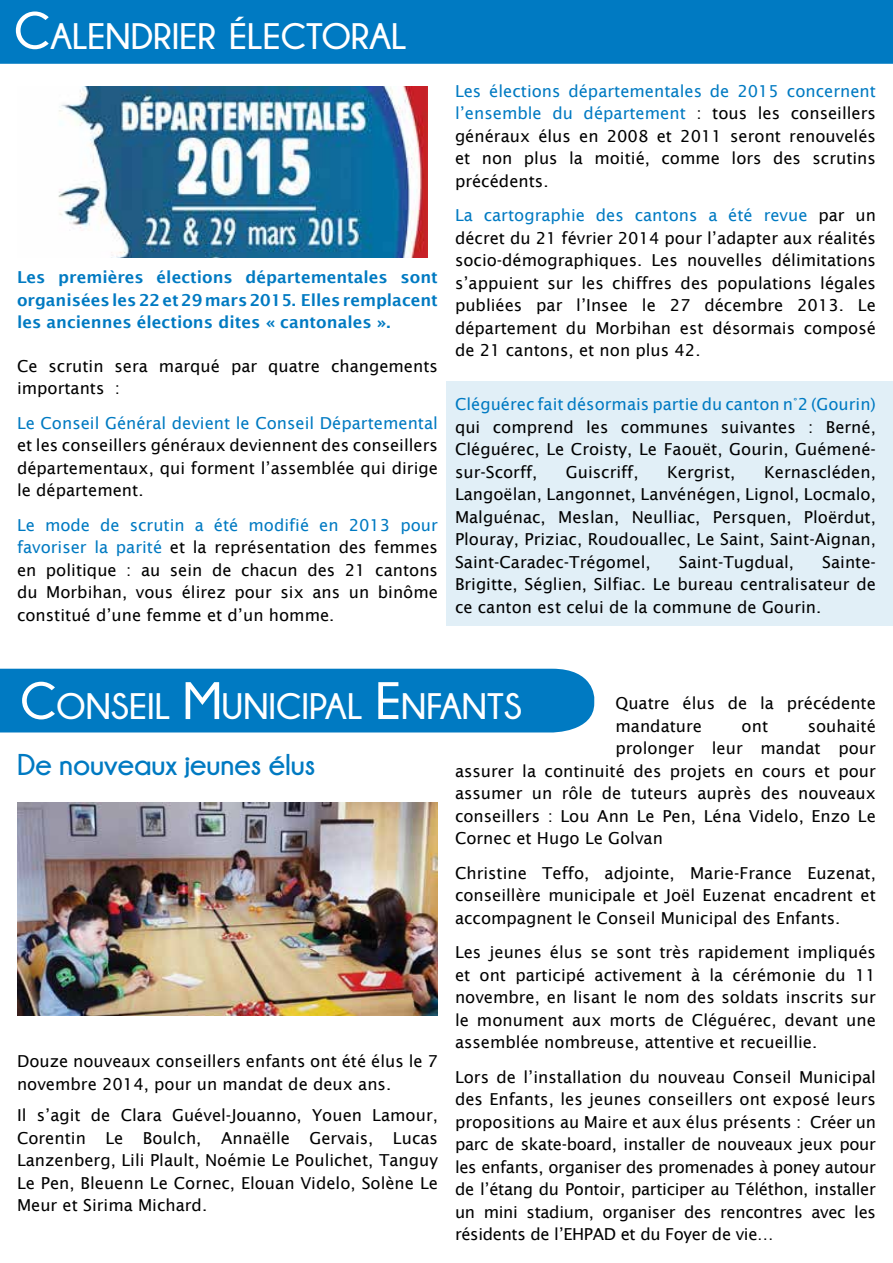
<style>
.page{position:relative;width:893px;height:1263px;background:#fff}
.page>*{position:absolute;margin:0;border:0;box-sizing:border-box;transform-origin:0 0}
.t1{font:700 36.75px "Champagne&Limousines";color:#fff}
.t2{font:700 30px "Champagne&Limousines";color:#007ac2}
.t3{font:16.5px/22.5px "Lucida Sans";color:#000;text-align:justify}
.t4{font:600 16.5px/22.5px "Lucida Sans";color:#007ac2;text-align:justify}
.t5{font:16.5px "Lucida Sans";color:#007ac2}
.s1{font-size:52.5px}
.s2{color:#007ac2}
</style>
<div class="page">
<div style="left:446px;top:382px;width:447px;height:244px;background:#e1eff7"></div>
<div style="left:0;top:0;width:893px;height:64px;background:#007ac2"></div>
<img style="left:58px;top:86px;width:369px;height:172px">
<img style="left:17px;top:803px;width:421px;height:212px">
<div style="left:0;top:669px;width:594px;height:63px;background:#007ac2"></div>
<h1 class="t1" style="left:14px;top:16px;width:394px"><span class="s1">C</span>ALENDRIER ÉLECTORAL</h1>
<p class="t4" style="left:17px;top:266px;width:422px">Les premières élections départementales sont organisées les 22 et 29 mars 2015. Elles remplacent les anciennes élections dites « cantonales ».</p>
<p class="t3" style="left:17px;top:355px;width:422px">Ce scrutin sera marqué par quatre changements importants :</p>
<p class="t5" style="left:17px;top:413px;width:422px">Le Conseil Général devient le Conseil Départemental</p>
<p class="t3" style="left:17px;top:434px;width:422px">et les conseillers généraux deviennent des conseillers départementaux, qui forment l’assemblée qui dirige le département.</p>
<p class="t3" style="left:17px;top:514px;width:422px"><span class="s2">Le mode de scrutin a été modifié en 2013 pour favoriser la parité</span> et la représentation des femmes en politique : au sein de chacun des 21 cantons du Morbihan, vous élirez pour six ans un binôme constitué d’une femme et d’un homme.</p>
<p class="t3" style="left:455px;top:80px;width:422px"><span class="s2">Les élections départementales de 2015 concernent l’ensemble du département</span> : tous les conseillers généraux élus en 2008 et 2011 seront renouvelés et non plus la moitié, comme lors des scrutins précédents.</p>
<p class="t3" style="left:455px;top:204px;width:422px"><span class="s2">La cartographie des cantons a été revue</span> par un décret du 21 février 2014 pour l’adapter aux réalités socio-démographiques. Les nouvelles délimitations s’appuient sur les chiffres des populations légales publiées par l’Insee le 27 décembre 2013. Le département du Morbihan est désormais composé de 21 cantons, et non plus 42.</p>
<p class="t5" style="left:455px;top:395px;width:422px">Cléguérec fait désormais partie du canton n°2 (Gourin)</p>
<p class="t3" style="left:455px;top:416px;width:422px">qui comprend les communes suivantes : Berné, Cléguérec, Le Croisty, Le Faouët, Gourin, Guémené&shy;sur-Scorff,</p>
<p class="t3" style="left:566px;top:461px;width:74px">Guiscriff,</p>
<p class="t3" style="left:667px;top:461px;width:70px">Kergrist,</p>
<p class="t3" style="left:455px;top:461px;width:422px;text-indent:309px">Kernascléden, Langoëlan, Langonnet, Lanvénégen, Lignol, Locmalo, Malguénac, Meslan, Neulliac, Persquen, Ploërdut, Plouray, Priziac, Roudouallec, Le Saint, Saint-Aignan, Saint-Caradec-Trégomel,</p>
<p class="t3" style="left:679px;top:551px;width:117px">Saint-Tugdual,</p>
<p class="t3" style="left:455px;top:551px;width:422px;text-indent:367px">Sainte-Brigitte, Séglien, Silfiac. Le bureau centralisateur de ce canton est celui de la commune de Gourin.</p>
<h1 class="t1" style="left:20px;top:686px;width:503px"><span class="s1">C</span>ONSEIL <span class="s1">M</span>UNICIPAL <span class="s1">E</span> NFANTS</h1>
<p class="t3" style="left:615px;top:692px;width:262px">Quatre élus de la précédente mandature</p>
<p class="t3" style="left:742px;top:714px;width:28px">ont</p>
<p class="t3" style="left:808px;top:714px;width:70px">souhaité</p>
<p class="t3" style="left:615px;top:737px;width:262px">prolonger leur mandat pour</p>
<p class="t3" style="left:455px;top:759px;width:422px">assurer la continuité des projets en cours et pour</p>
<p class="t3" style="left:455px;top:782px;width:422px">assumer un rôle de tuteurs auprès des nouveaux</p>
<p class="t3" style="left:455px;top:804px;width:422px">conseillers : Lou Ann Le Pen, Léna Videlo, Enzo Le</p>
<p class="t3" style="left:455px;top:827px;width:209px">Cornec et Hugo Le Golvan</p>
<p class="t3" style="left:455px;top:861px;width:422px">Christine Teffo, adjointe, Marie-France Euzenat, conseillère municipale et Joël Euzenat encadrent et accompagnent le Conseil Municipal des Enfants.</p>
<p class="t3" style="left:455px;top:941px;width:422px">Les jeunes élus se sont très rapidement impliqués et ont participé activement à la cérémonie du 11 novembre, en lisant le nom des soldats inscrits sur le monument aux morts de Cléguérec, devant une assemblée nombreuse, attentive et recueillie.</p>
<p class="t3" style="left:455px;top:1065px;width:422px">Lors de l’installation du nouveau Conseil Municipal des Enfants, les jeunes conseillers ont exposé leurs propositions au Maire et aux élus présents : Créer un parc de skate-board, installer de nouveaux jeux pour les enfants, organiser des promenades à poney autour de l’étang du Pontoir, participer au Téléthon, installer un mini stadium, organiser des rencontres avec les résidents de l’EHPAD et du Foyer de vie…</p>
<h2 class="t2" style="left:17px;top:748px;width:300px">De nouveaux jeunes élus</h2>
<p class="t3" style="left:17px;top:1050px;width:422px">Douze nouveaux conseillers enfants ont été élus le 7 novembre 2014, pour un mandat de deux ans.</p>
<p class="t3" style="left:17px;top:1104px;width:422px">Il s’agit de Clara Guével-Jouanno, Youen Lamour, Corentin Le Boulch, Annaëlle Gervais, Lucas Lanzenberg, Lili Plault, Noémie Le Poulichet, Tanguy Le Pen, Bleuenn Le Cornec, Elouan Videlo, Solène Le Meur et Sirima Michard.</p>
</div>
